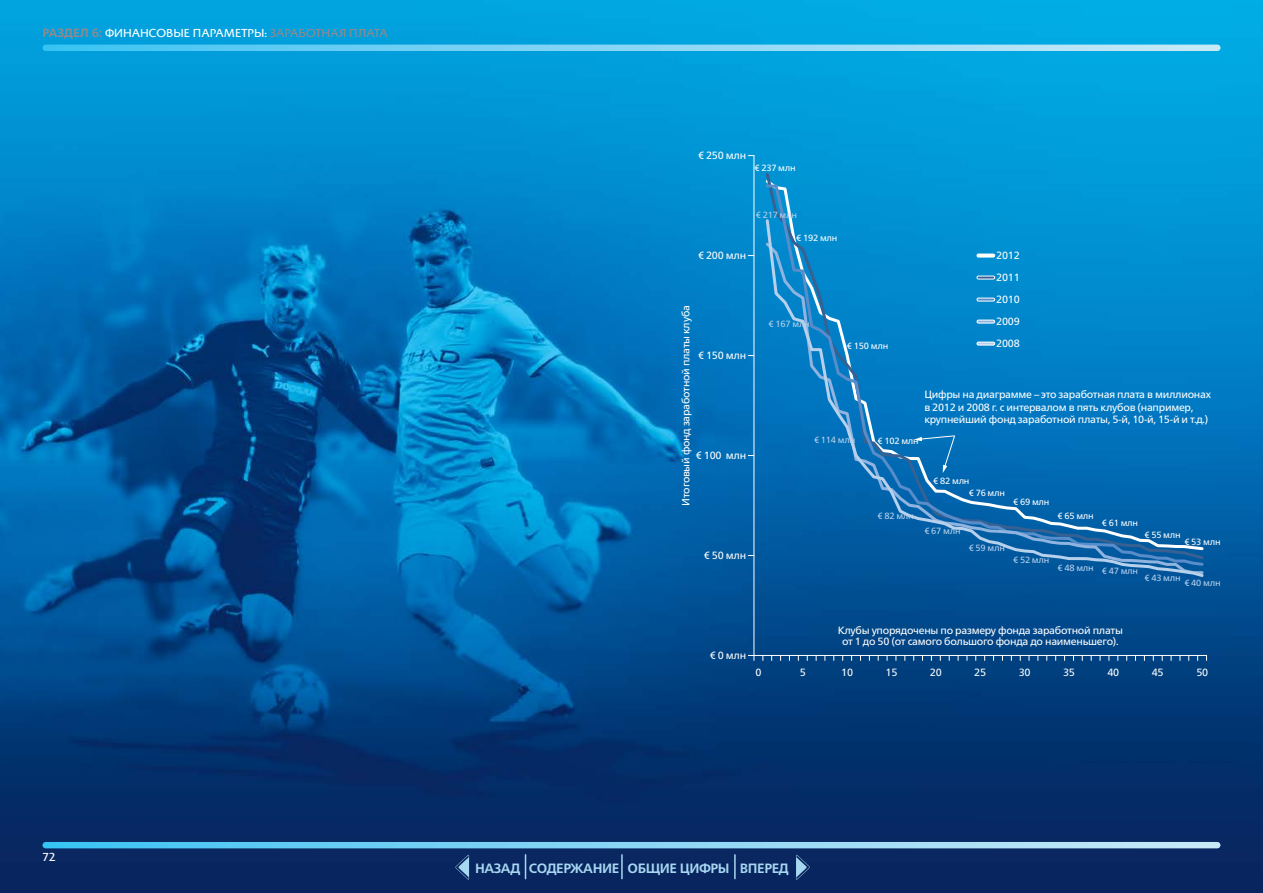
<style>
.page{position:relative;width:1263px;height:893px;background:#fff}
.page>*{position:absolute;margin:0;border:0;box-sizing:border-box;transform-origin:0 0}
.t1{font:700 13.5px "Frutiger Neue LTCYR";letter-spacing:-.03em;color:#a7d7f1}
.t2{font:12px "UEFA Colosseum";color:#fff}
.t3{font:10.5px/22px "Frutiger Neue LTCYR";letter-spacing:-.025em;color:#fff;text-align:center}
.t4{font:9px/12.3px "Frutiger Neue LTCYR";letter-spacing:-.025em;color:#fff}
.t5{font:9px "Frutiger Neue LTCYR";letter-spacing:-.025em;color:#b7d1ed}
.s1{font-family:"Frutiger Neue LTCYR";font-weight:700;color:#938a8c}
.s2{color:#938a8c}
</style>
<div class="page">
<img style="left:0;top:0;width:1263px;height:893px">
<svg style="left:753px;top:155px;width:454px;height:501px;background:#055e9f"></svg>
<svg style="left:748px;top:655px;width:7px;height:5px"></svg>
<div style="left:764px;top:171px;width:442px;height:46px;background:#0099d8"></div>
<div style="left:764px;top:183px;width:441px;height:34px;background:#0096d5"></div>
<svg style="left:764px;top:217px;width:442px;height:362px;background:#0879be"></svg>
<div style="left:977px;top:254px;width:18px;height:3px;border:1px solid #fff;border-radius:2px"></div>
<div style="left:977px;top:276px;width:18px;height:3px;border:1px solid #fff;border-radius:2px"></div>
<div style="left:977px;top:298px;width:18px;height:3px;border:1px solid #fff;border-radius:2px"></div>
<div style="left:977px;top:320px;width:18px;height:3px;border:1px solid #fff;border-radius:2px"></div>
<div style="left:977px;top:342px;width:18px;height:3px;border:1px solid #fff;border-radius:2px"></div>
<svg style="left:43px;top:45px;width:1177px;height:6px;background:#86d6f5"></svg>
<svg style="left:43px;top:842px;width:1177px;height:6px;background:#86d6f5"></svg>
<svg style="left:525px;top:855px;width:1px;height:24px"></svg>
<hr style="left:621px;top:855px;width:2px;height:24px;background:#a7d7f1">
<hr style="left:734px;top:855px;width:2px;height:24px;background:#a7d7f1">
<svg style="left:796px;top:855px;width:14px;height:25px"></svg>
<svg style="left:455px;top:855px;width:14px;height:25px"></svg>
<p class="t2" style="left:43px;top:25px;width:347px"><span class="s1">РАЗДЕЛ 6:</span> ФИНАНСОВЫЕ ПАРАМЕТРЫ: <span class="s2">ЗАРАБОТНАЯ ПЛАТА</span></p>
<p class="t2" style="left:43px;top:848px;width:15px">72</p>
<p class="t3" style="left:698px;top:145px;width:50px">€ 250 млн</p>
<p class="t4" style="left:754px;top:162px;width:43px">€ 237 млн</p>
<p class="t3" style="left:698px;top:245px;width:50px">€ 200 млн</p>
<p class="t3" style="left:675px;top:506px;width:202px;rotate:-90deg">Итоговый фонд заработной платы клуба</p>
<p class="t3" style="left:698px;top:345px;width:50px">€ 150 млн</p>
<p class="t3" style="left:696px;top:445px;width:52px">€ 100 млн</p>
<p class="t3" style="left:704px;top:545px;width:44px">€ 50 млн</p>
<p class="t5" style="left:756px;top:209px;width:43px">€ 217 млн</p>
<p class="t4" style="left:796px;top:231px;width:43px">€ 192 млн</p>
<p class="t5" style="left:768px;top:318px;width:43px">€ 167 млн</p>
<p class="t4" style="left:847px;top:340px;width:43px">€ 150 млн</p>
<p class="t3" style="left:996px;top:244px;width:25px;text-align:justify">2012<br>2011<br>2010<br>2009<br>2008</p>
<p class="t3" style="left:924px;top:388px;width:288px;line-height:12.6px;text-align:left">Цифры на диаграмме – это заработная плата в миллионах в 2012 и 2008 г. с интервалом в пять клубов (например, крупнейший фонд заработной платы, 5-й, 10-й, 15-й и т.д.)</p>
<p class="t5" style="left:814px;top:435px;width:43px">€ 114 млн</p>
<p class="t4" style="left:877px;top:435px;width:43px">€ 102 млн</p>
<p class="t5" style="left:877px;top:510px;width:38px">€ 82 млн</p>
<p class="t4" style="left:969px;top:475px;width:38px;text-indent:-35px">€ 82 млн<br>€ 76 млн</p>
<p class="t5" style="left:924px;top:526px;width:38px">€ 67 млн</p>
<p class="t5" style="left:969px;top:542px;width:38px">€ 59 млн</p>
<p class="t4" style="left:1013px;top:496px;width:38px">€ 69 млн</p>
<p class="t5" style="left:1013px;top:555px;width:38px">€ 52 млн</p>
<p class="t4" style="left:1057px;top:509px;width:38px">€ 65 млн</p>
<p class="t4" style="left:1102px;top:517px;width:38px">€ 61 млн</p>
<p class="t4" style="left:1144px;top:529px;width:38px">€ 55 млн</p>
<p class="t4" style="left:1184px;top:535px;width:38px">€ 53 млн</p>
<p class="t5" style="left:1057px;top:564px;width:82px">€ 48 млн € 47 млн</p>
<p class="t5" style="left:1144px;top:573px;width:38px">€ 43 млн</p>
<p class="t5" style="left:1184px;top:578px;width:38px">€ 40 млн</p>
<p class="t3" style="left:710px;top:645px;width:38px">€ 0 млн</p>
<p class="t3" style="left:838px;top:625px;width:287px;line-height:10.5px">Клубы упорядочены по размеру фонда заработной платы от 1 до 50 (от самого большого фонда до наименьшего).</p>
<p class="t3" style="left:755px;top:661px;width:8px">0</p>
<p class="t3" style="left:800px;top:661px;width:8px">5</p>
<p class="t3" style="left:841px;top:661px;width:13px">10</p>
<p class="t3" style="left:885px;top:661px;width:13px">15</p>
<p class="t3" style="left:930px;top:661px;width:13px">20</p>
<p class="t3" style="left:974px;top:661px;width:13px">25</p>
<p class="t3" style="left:1019px;top:661px;width:13px">30</p>
<p class="t3" style="left:1063px;top:661px;width:13px">35</p>
<p class="t3" style="left:1107px;top:661px;width:13px">40</p>
<p class="t3" style="left:1152px;top:661px;width:13px">45</p>
<p class="t3" style="left:1196px;top:661px;width:13px">50</p>
<p class="t1" style="left:475px;top:860px;width:315px">НАЗАД СОДЕРЖАНИЕ ОБЩИЕ ЦИФРЫ ВПЕРЕД</p>
</div>
